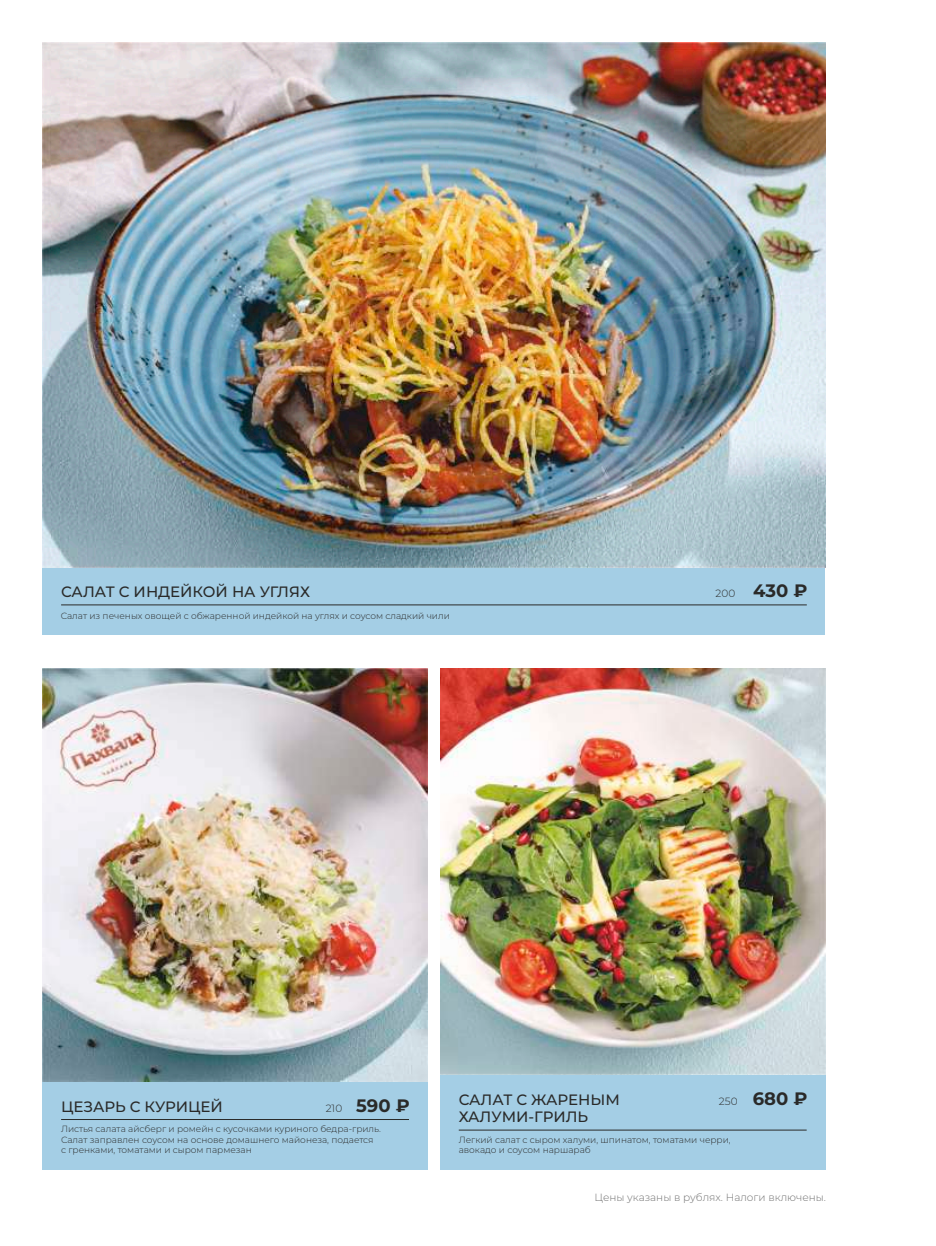
<style>
.page{position:relative;width:936px;height:1246px;background:#fff}
.page>*{position:absolute;margin:0;border:0;box-sizing:border-box;transform-origin:0 0}
.t1{font:700 18px "Montserrat";color:#2a2a29}
.t2{font:500 15px/17.5px "Montserrat";color:#2a2a29}
.t3{font:300 10.5px "Montserrat";color:#717171}
.t4{font:300 9px/10.6px "Montserrat";color:#2a2a29}
.s1{font-weight:300;font-size:10.5px}
</style>
<div class="page">
<div style="left:43px;top:567px;width:782px;height:68px;background:#a4cee5"></div>
<hr style="left:61px;top:604px;width:745px;height:1px;background:#2a2a29">
<img style="left:42px;top:668px;width:385px;height:414px">
<div style="left:43px;top:1081px;width:384px;height:88px;background:#a4cee5"></div>
<hr style="left:61px;top:1119px;width:348px;height:1px;background:#2a2a29">
<img style="left:42px;top:42px;width:783px;height:525px">
<div style="left:440px;top:1074px;width:385px;height:95px;background:#a4cee5"></div>
<hr style="left:458px;top:1130px;width:348px;height:1px;background:#2a2a29">
<img style="left:440px;top:668px;width:385px;height:407px">
<h2 class="t2" style="left:61px;top:583px;width:250px">САЛАТ С ИНДЕЙКОЙ НА УГЛЯХ</h2>
<p class="t4" style="left:61px;top:610px;width:390px">Салат из печеных овощей с обжаренной индейкой на углях и соусом сладкий чили</p>
<h1 class="t1" style="left:715px;top:580px;width:93px"><span class="s1">200</span> 430 ₽</h1>
<h2 class="t2" style="left:61px;top:1097px;width:163px">ЦЕЗАРЬ С КУРИЦЕЙ</h2>
<h2 class="t2" style="left:458px;top:1090px;width:162px">САЛАТ С ЖАРЕНЫМ<br>ХАЛУМИ-ГРИЛЬ</h2>
<h1 class="t1" style="left:719px;top:1087px;width:90px"><span class="s1">250</span> 680 ₽</h1>
<p class="t4" style="left:458px;top:1134px;width:273px">Легкий салат с сыром халуми, шпинатом, томатами черри, авокадо и соусом наршараб</p>
<h1 class="t1" style="left:326px;top:1094px;width:85px"><span class="s1">210</span> 590 ₽</h1>
<p class="t4" style="left:61px;top:1123px;width:321px">Листья салата айсберг и ромейн с кусочками куриного бедра-гриль.<br>Салат заправлен соусом на основе домашнего майонеза, подается<br>с гренками, томатами и сыром пармезан</p>
<p class="t3" style="left:594px;top:1191px;width:233px">Цены указаны в рублях. Налоги включены.</p>
</div>
